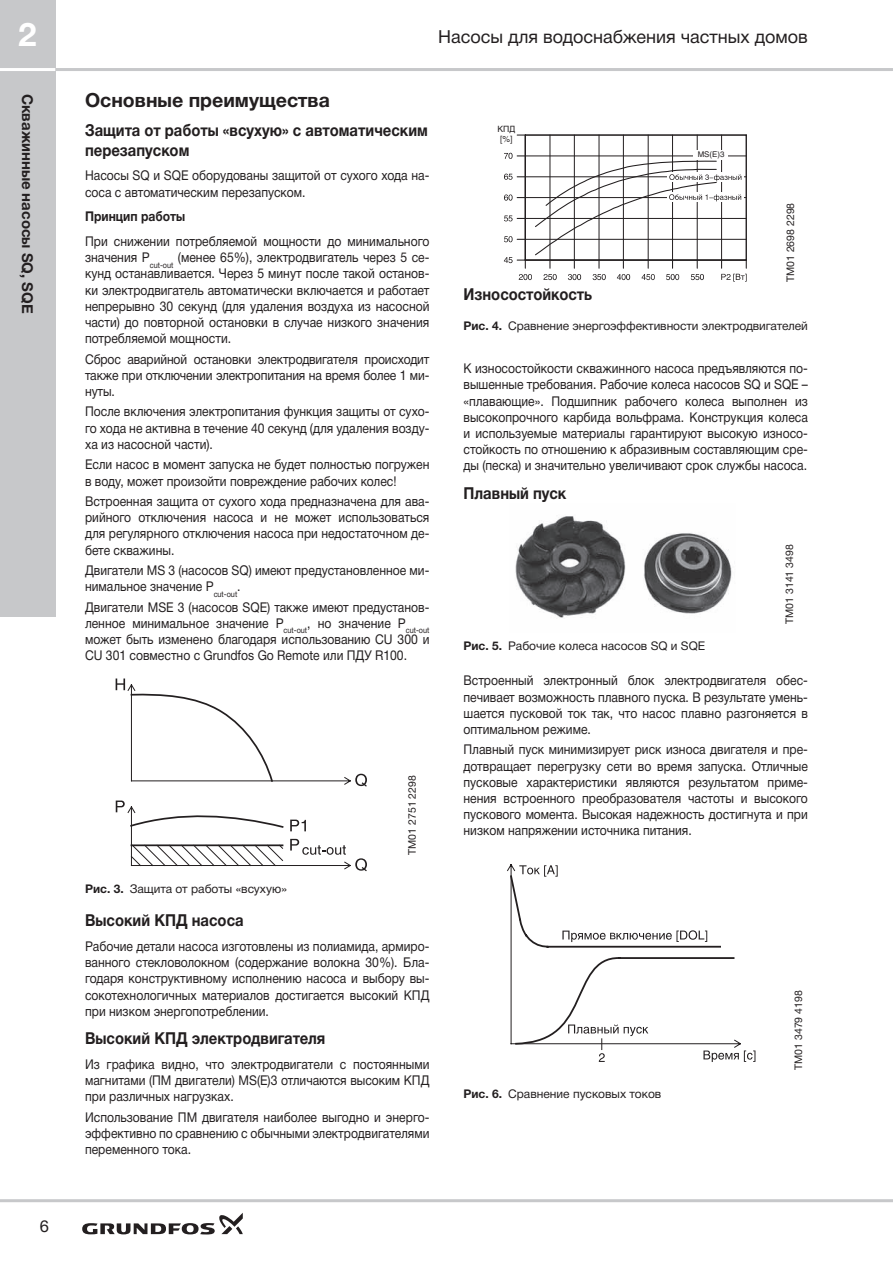
<style>
.page{position:relative;width:893px;height:1263px;background:#fff}
.page>*{position:absolute;margin:0;border:0;box-sizing:border-box;transform-origin:0 0}
.t1{font:700 33px "Helvetica Neue Cyr";color:#fff}
.t2{font:700 19.5px "Helvetica Neue Cyr";color:#231f20}
.t3{font:18px "Helvetica Neue Cyr";color:#231f20}
.t4{font:700 16.5px/19.8px "Helvetica Neue Cyr";color:#231f20;scale:.9 1}
.t5{font:16.5px "Helvetica Neue Cyr";color:#231f20}
.t6{font:700 15px "Helvetica Neue Cyr";color:#231f20}
.t7{font:13.5px/16.2px "Helvetica Neue Cyr";color:#231f20;text-align:justify;scale:.9 1}
.t8{font:700 13.5px "Helvetica Neue Cyr";color:#231f20;scale:.9 1}
.t9{font:12px "Helvetica Neue Cyr";letter-spacing:-.005em;color:#231f20}
.t10{font:10.5px "Helvetica Neue Cyr";color:#231f20}
.t11{font:9.75px/10.4px "Helvetica C";color:#231f20}
.t12{font:8.85px "Helvetica C";color:#231f20}
.s1{font-weight:700}
</style>
<div class="page">
<div style="left:0;top:0;width:55px;height:617px;background:#c7c8ca"></div>
<hr style="left:0;top:1199px;width:893px;height:3px;background:#c7c8ca">
<hr style="left:0;top:68px;width:893px;height:3px;background:#c7c8ca">
<hr style="left:0;top:68px;width:55px;height:3px;background:#fff">
<svg style="left:82px;top:1213px;width:161px;height:21px"></svg>
<img style="left:515px;top:516px;width:217px;height:102px">
<svg style="left:116px;top:678px;width:251px;height:193px"></svg>
<svg style="left:519px;top:274px;width:13px;height:6px"></svg>
<svg style="left:543px;top:274px;width:14px;height:6px"></svg>
<svg style="left:568px;top:274px;width:13px;height:6px"></svg>
<svg style="left:593px;top:274px;width:13px;height:6px"></svg>
<svg style="left:617px;top:274px;width:13px;height:6px"></svg>
<svg style="left:642px;top:274px;width:13px;height:6px"></svg>
<svg style="left:666px;top:274px;width:13px;height:6px"></svg>
<svg style="left:691px;top:274px;width:13px;height:6px"></svg>
<svg style="left:721px;top:273px;width:25px;height:1px"></svg>
<svg style="left:504px;top:134px;width:243px;height:134px"></svg>
<svg style="left:721px;top:274px;width:26px;height:8px"></svg>
<svg style="left:507px;top:864px;width:248px;height:198px"></svg>
<h1 class="t1" style="left:18px;top:16px;width:20px">2</h1>
<p class="t6" style="left:36px;top:94px;width:221px;rotate:90deg">Скважинные насосы SQ, SQE</p>
<p class="t5" style="left:40px;top:1217px;width:11px">6</p>
<h3 class="t3" style="left:438px;top:26px;width:371px">Насосы для водоснабжения частных домов</h3>
<h2 class="t2" style="left:85px;top:90px;width:246px">Основные преимущества</h2>
<p class="t4" style="left:85px;top:120px;width:382px">Защита от работы «всухую» с автоматическим перезапуском</p>
<p class="t7" style="left:85px;top:168px;width:384px">Насосы SQ и SQE оборудованы защитой от сухого хода на&shy;соса с автоматическим перезапуском.</p>
<p class="t8" style="left:85px;top:209px;width:113px">Принцип работы</p>
<p class="t7" style="left:85px;top:233px;width:384px">При снижении потребляемой мощности до минимального значения P<sub>cut-out</sub> (менее 65%), электродвигатель через 5 се&shy;кунд останавливается. Через 5 минут после такой останов&shy;ки электродвигатель автоматически включается и работает непрерывно 30 секунд (для удаления воздуха из насосной части) до повторной остановки в случае низкого значения потребляемой мощности.</p>
<p class="t7" style="left:85px;top:351px;width:384px">Сброс аварийной остановки электродвигателя происходит также при отключении электропитания на время более 1 ми&shy;нуты.</p>
<p class="t7" style="left:85px;top:404px;width:384px">После включения электропитания функция защиты от сухо&shy;го хода не активна в течение 40 секунд (для удаления возду&shy;ха из насосной части).</p>
<p class="t7" style="left:85px;top:457px;width:384px">Если насос в момент запуска не будет полностью погружен в воду, может произойти повреждение рабочих колес!</p>
<p class="t7" style="left:85px;top:493px;width:384px">Встроенная защита от сухого хода предназначена для ава&shy;рийного отключения насоса и не может использоваться для регулярного отключения насоса при недостаточном де&shy;бете скважины.</p>
<p class="t7" style="left:85px;top:562px;width:384px">Двигатели MS 3 (насосов SQ) имеют предустановленное ми&shy;нимальное значение P<sub>cut-out</sub>.</p>
<p class="t7" style="left:85px;top:599px;width:384px">Двигатели MSЕ 3 (насосов SQЕ) также имеют предустанов&shy;ленное минимальное значение P<sub>cut-out</sub>, но значение P<sub>cut-out </sub>может быть изменено благодаря использованию CU 300 и CU 301 совместно с Grundfos Go Remote или ПДУ R100.</p>
<p class="t9" style="left:85px;top:882px;width:203px"><span class="s1">Рис. 3.</span> Защита от работы «всухую»</p>
<p class="t10" style="left:406px;top:855px;width:81px;rotate:-90deg">TM01 2751 2298</p>
<p class="t4" style="left:85px;top:911px;width:178px">Высокий КПД насоса</p>
<p class="t7" style="left:85px;top:938px;width:384px">Рабочие детали насоса изготовлены из полиамида, армиро&shy;ванного стекловолокном (содержание волокна 30%). Бла&shy;годаря конструктивному исполнению насоса и выбору вы&shy;сокотехнологичных материалов достигается высокий КПД при низком энергопотреблении.</p>
<p class="t4" style="left:85px;top:1028px;width:269px">Высокий КПД электродвигателя</p>
<p class="t7" style="left:85px;top:1056px;width:384px">Из графика видно, что электродвигатели с постоянными магнитами (ПМ двигатели) MS(E)3 отличаются высоким КПД при различных нагрузках.</p>
<p class="t7" style="left:85px;top:1109px;width:384px">Использование ПM двигателя наиболее выгодно и энерго&shy;эффективно по сравнению с обычными электродвигателями переменного тока.</p>
<p class="t11" style="left:497px;top:124px;width:19px">КПД [%]</p>
<p class="t12" style="left:698px;top:150px;width:28px">MS(E)3</p>
<p class="t10" style="left:785px;top:282px;width:81px;rotate:-90deg">TM01 2698 2298</p>
<p class="t9" style="left:463px;top:319px;width:346px"><span class="s1">Рис. 4.</span> Сравнение энергоэффективности электродвигателей</p>
<p class="t4" style="left:463px;top:284px;width:145px">Износостойкость</p>
<p class="t7" style="left:463px;top:360px;width:384px">К износостойкости скважинного насоса предъявляются по&shy;вышенные требования. Рабочие колеса насосов SQ и SQE – «плавающие». Подшипник рабочего колеса выполнен из высокопрочного карбида вольфрама. Конструкция колеса и используемые материалы гарантируют высокую износо&shy;стойкость по отношению к абразивным составляющим сре&shy;ды (песка) и значительно увеличивают срок службы насоса.</p>
<p class="t4" style="left:463px;top:483px;width:116px">Плавный пуск</p>
<p class="t9" style="left:463px;top:639px;width:243px"><span class="s1">Рис. 5.</span> Рабочие колеса насосов SQ и SQE</p>
<p class="t10" style="left:784px;top:624px;width:81px;rotate:-90deg">TM01 3141 3498</p>
<p class="t7" style="left:463px;top:673px;width:384px">Встроенный электронный блок электродвигателя обес&shy;печивает возможность плавного пуска. В результате умень&shy;шается пусковой ток так, что насос плавно разгоняется в оптимальном режиме.</p>
<p class="t7" style="left:463px;top:742px;width:384px">Плавный пуск минимизирует риск износа двигателя и пре&shy;дотвращает перегрузку сети во время запуска. Отличные пусковые характеристики являются результатом приме&shy;нения встроенного преобразователя частоты и высокого пускового момента. Высокая надежность достигнута и при низком напряжении источника питания.</p>
<p class="t9" style="left:463px;top:1087px;width:199px"><span class="s1">Рис. 6.</span> Сравнение пусковых токов</p>
<p class="t10" style="left:793px;top:1070px;width:81px;rotate:-90deg">TM01 3479 4198</p>
</div>
